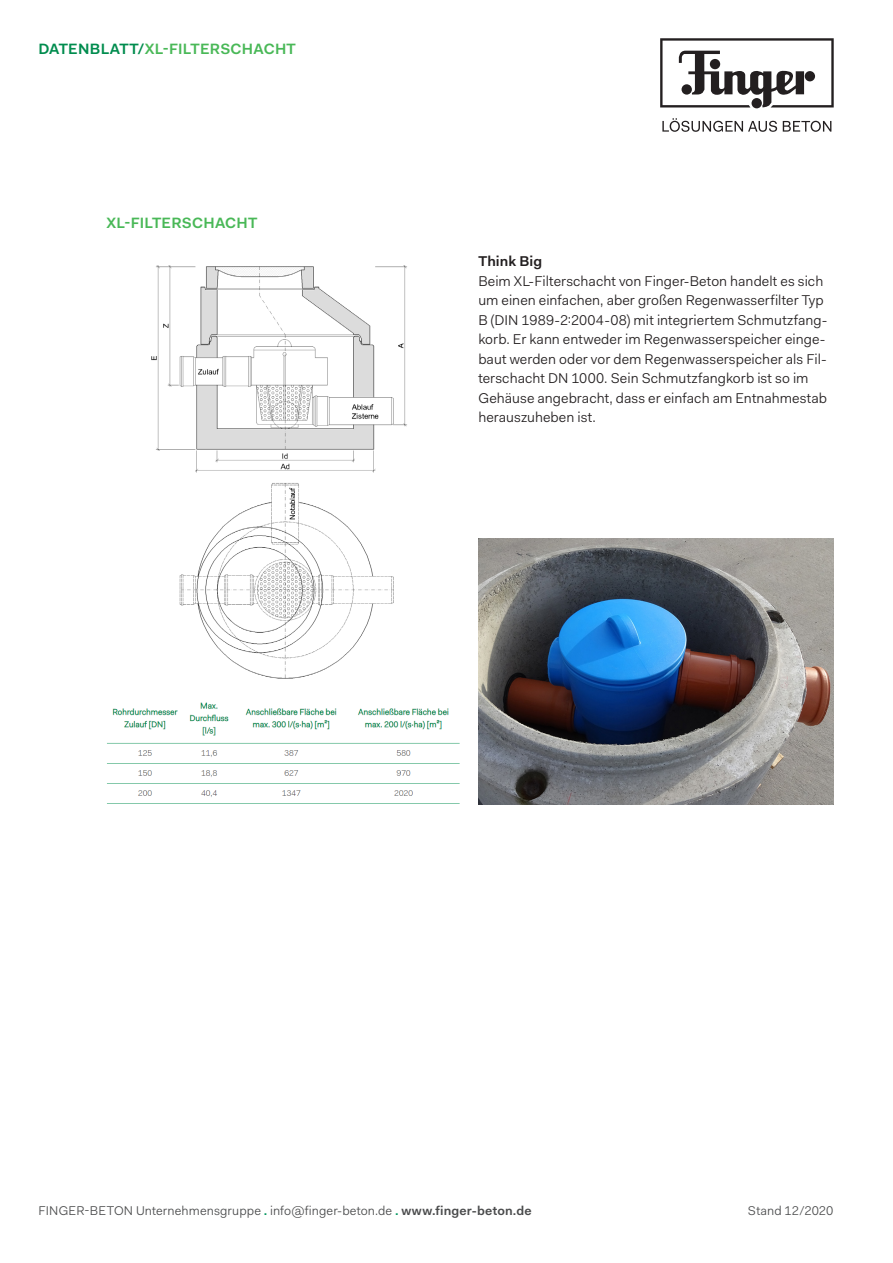
<style>
.page{position:relative;width:893px;height:1263px;background:#fff}
.page>*{position:absolute;margin:0;border:0;box-sizing:border-box;transform-origin:0 0}
.t1{font:600 15px "Fakt";letter-spacing:.015em;color:#49b857}
.t2{font:14.25px/19.5px "Fakt Blond";letter-spacing:.005em;color:#231f20}
.t3{font:600 14.25px "Fakt";letter-spacing:.005em;color:#231f20}
.t4{font:12.75px "Fakt Blond";letter-spacing:.01em;color:#4b4c4d}
.s1{color:#008c4e}
.s2{font-family:"Fakt";font-weight:600;color:#079761}
.s3{font-family:"Fakt";font-weight:600}
</style>
<div class="page">
<svg style="left:660px;top:38px;width:174px;height:69px"></svg>
<svg style="left:662px;top:118px;width:169px;height:14px"></svg>
<img style="left:151px;top:265px;width:256px;height:414px">
<img style="left:107px;top:702px;width:353px;height:102px">
<img style="left:478px;top:538px;width:355px;height:267px">
<p class="t1" style="left:38px;top:38px;width:259px"><span class="s1">DATENBLATT/</span>XL-FILTERSCHACHT</p>
<p class="t1" style="left:106px;top:213px;width:152px">XL-FILTERSCHACHT</p>
<p class="t3" style="left:478px;top:252px;width:65px">Think Big</p>
<p class="t2" style="left:478px;top:271px;width:351px">Beim XL-Filterschacht von Finger-Beton handelt es sich um einen einfachen, aber großen Regenwasserfilter Typ B (DIN 1989-2:2004-08) mit integriertem Schmutzfang&shy;korb. Er kann entweder im Regenwasserspeicher einge&shy;baut werden oder vor dem Regenwasserspeicher als Fil&shy;terschacht DN 1000. Sein Schmutzfangkorb ist so im Gehäuse angebracht, dass er einfach am Entnahmestab herauszuheben ist.</p>
<p class="t4" style="left:38px;top:1202px;width:495px">FINGER-BETON Unternehmensgruppe <span class="s2">.</span> info@finger-beton.de <span class="s2">.</span> <span class="s3">www.finger-beton.de</span></p>
<p class="t4" style="left:748px;top:1202px;width:87px">Stand 12/2020</p>
</div>
